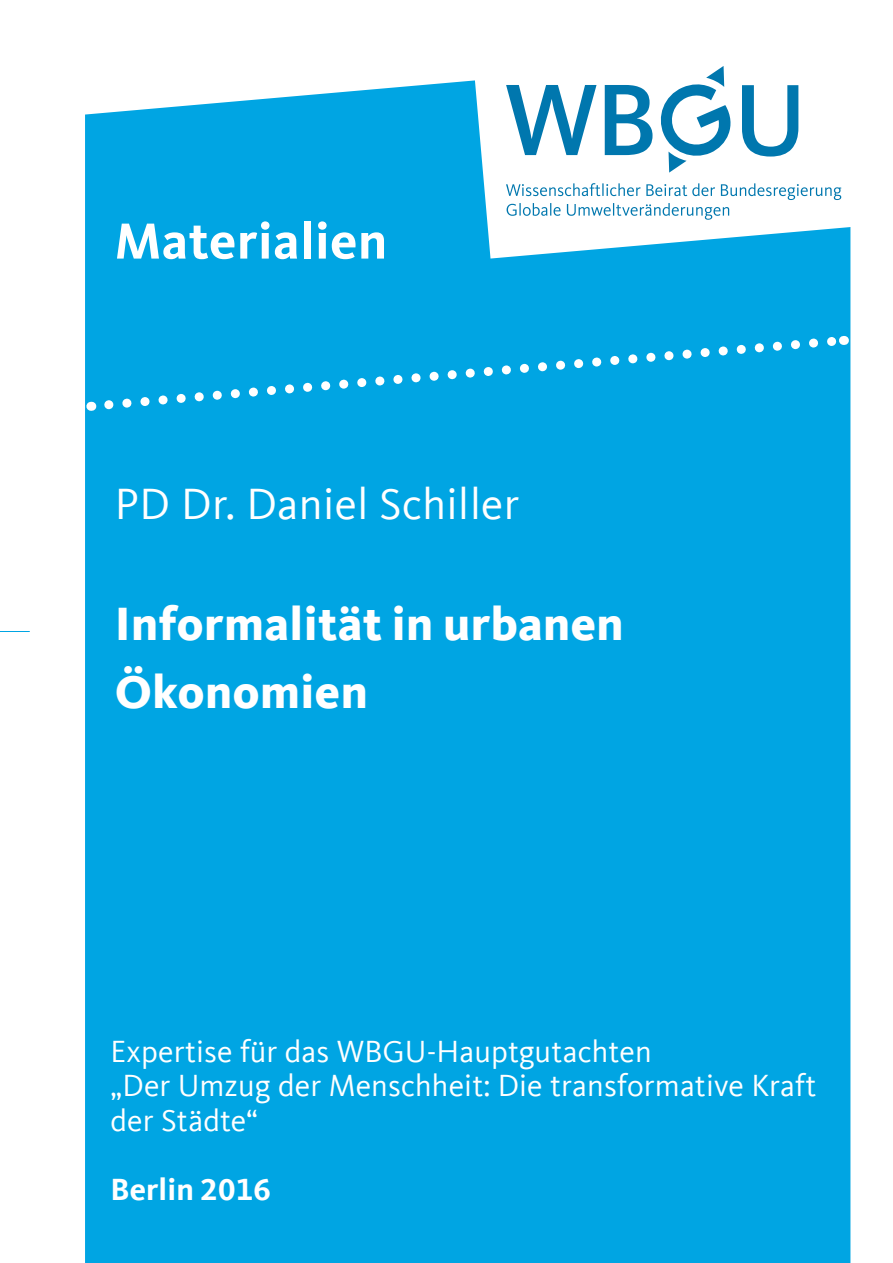
<style>
.page{position:relative;width:893px;height:1263px;background:#fff}
.page>*{position:absolute;margin:0;border:0;box-sizing:border-box;transform-origin:0 0}
.t1{font:700 52.5px "Kievit Offc";letter-spacing:.01em;color:#fff}
.t2{font:800 48px/67.5px "Kievit Offc";letter-spacing:.01em;color:#fff}
.t3{font:45px "Kievit Offc";letter-spacing:.01em;color:#fff}
.t4{font:31.5px/34.5px "Kievit Offc";letter-spacing:.005em;color:#fff}
.t5{font:700 31.5px "Kievit Offc";letter-spacing:.005em;color:#fff}
</style>
<div class="page">
<div style="left:85px;top:80px;width:765px;height:1183px;background:#00a5e3"></div>
<svg style="left:474px;top:80px;width:377px;height:179px"></svg>
<div style="left:99px;top:331px;width:745px;height:83px;background:#00a5e3"></div>
<hr style="left:0;top:631px;width:30px;height:1px;background:#00a5e3">
<svg style="left:506px;top:85px;width:90px;height:70px"></svg>
<svg style="left:605px;top:66px;width:193px;height:107px"></svg>
<svg style="left:506px;top:183px;width:335px;height:37px"></svg>
<h1 class="t1" style="left:115px;top:209px;width:274px">Materialien</h1>
<h3 class="t3" style="left:115px;top:476px;width:406px">PD Dr. Daniel Schiller</h3>
<h2 class="t2" style="left:115px;top:590px;width:510px">Informalität in urbanen<br>Ökonomien</h2>
<p class="t4" style="left:111px;top:1033px;width:707px">Expertise für das WBGU-Hauptgutachten<br>„Der Umzug der Menschheit: Die transformative Kraft der Städte“</p>
<p class="t5" style="left:111px;top:1170px;width:162px">Berlin 2016</p>
</div>
